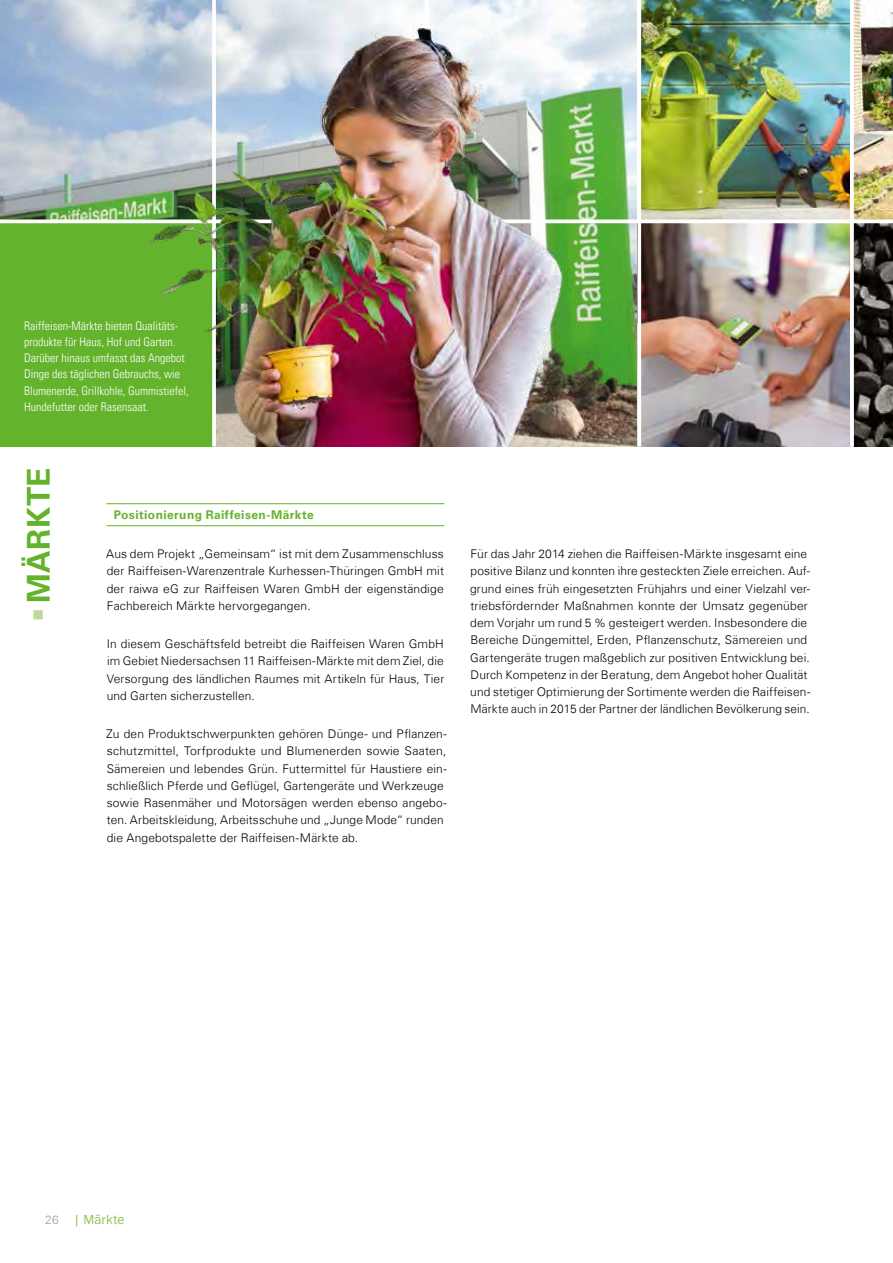
<style>
.page{position:relative;width:893px;height:1263px;background:#fff}
.page>*{position:absolute;margin:0;border:0;box-sizing:border-box;transform-origin:0 0}
.t1{font:700 31.5px "Univers LT Std";letter-spacing:.015em;color:#64b32c}
.t2{font:13.5px "Franklin Gothic";letter-spacing:.005em;color:#8dc156}
.t3{font:300 12px/17.2px "Univers Com 45";letter-spacing:.01em;color:#000;text-align:justify}
.t4{font:12px/16.2px "Univers Com 47 Light Cond";color:#fff}
.t5{font:700 12px "Univers LT Std";letter-spacing:.035em;color:#64b32c}
.t6{font:300 12px "Univers Com 45";color:#9c9d9d}
</style>
<div class="page">
<img style="left:641px;top:0;width:252px;height:219px">
<img style="left:641px;top:223px;width:252px;height:223px">
<img style="left:0;top:0;width:637px;height:446px">
<hr style="left:425px;top:0;width:3px;height:446px;background:#fff">
<div style="left:0;top:223px;width:214px;height:223px;background:#64b32c"></div>
<svg style="left:212px;top:0;width:4px;height:446px"></svg>
<hr style="left:106px;top:503px;width:338px;height:1px;background:#64b32c">
<hr style="left:106px;top:525px;width:338px;height:1px;background:#64b32c">
<img style="left:0;top:219px;width:893px;height:4px">
<hr style="left:637px;top:0;width:4px;height:446px;background:#fff">
<svg style="left:850px;top:0;width:4px;height:446px"></svg>
<p class="t4" style="left:24px;top:317px;width:166px">Raiffeisen-Märkte bieten Qualitäts&shy;produkte für Haus, Hof und Garten.<br>Darüber hinaus umfasst das Angebot Dinge des täglichen Gebrauchs, wie Blumenerde, Grillkohle, Gummistiefel, Hundefutter oder Rasensaat.</p>
<h1 class="t1" style="left:20px;top:603px;width:137px;rotate:-90deg">MÄRKTE</h1>
<p class="t5" style="left:114px;top:508px;width:202px">Positionierung Raiffeisen-Märkte</p>
<p class="t3" style="left:106px;top:545px;width:339px">Aus dem Projekt „Gemeinsam“ ist mit dem Zusammenschluss der Raiffeisen-Warenzentrale Kurhessen-Thüringen GmbH mit der raiwa eG zur Raiffeisen Waren GmbH der eigenständige Fachbereich Märkte hervorgegangen.</p>
<p class="t3" style="left:107px;top:635px;width:339px">In diesem Geschäftsfeld betreibt die Raiffeisen Waren GmbH im Gebiet Niedersachsen 11 Raiffeisen-Märkte mit dem Ziel, die Versorgung des ländlichen Raumes mit Artikeln für Haus, Tier und Garten sicherzustellen.</p>
<p class="t3" style="left:106px;top:725px;width:342px;text-align:left">Zu den Produktschwerpunkten gehören Dünge- und Pflanzen&shy;schutzmittel, Torfprodukte und Blumenerden sowie Saaten, Sämereien und lebendes Grün. Futtermittel für Haustiere ein&shy;schließlich Pferde und Geflügel, Gartengeräte und Werkzeuge sowie Rasenmäher und Motorsägen werden ebenso angebo&shy;ten. Arbeitskleidung, Arbeitsschuhe und „Junge Mode“ runden die Angebotspalette der Raiffeisen-Märkte ab.</p>
<p class="t3" style="left:470px;top:545px;width:342px;text-align:left">Für das Jahr 2014 ziehen die Raiffeisen-Märkte insgesamt eine positive Bilanz und konnten ihre gesteckten Ziele erreichen. Auf&shy;grund eines früh eingesetzten Frühjahrs und einer Vielzahl ver&shy;triebsfördernder Maßnahmen konnte der Umsatz gegenüber dem Vorjahr um rund 5 % gesteigert werden. Insbesondere die Bereiche Düngemittel, Erden, Pflanzenschutz, Sämereien und Gartengeräte trugen maßgeblich zur positiven Entwicklung bei.<br>Durch Kompetenz in der Beratung, dem Angebot hoher Qualität und stetiger Optimierung der Sortimente werden die Raiffeisen-Märkte auch in 2015 der Partner der ländlichen Bevölkerung sein.</p>
<p class="t6" style="left:45px;top:1212px;width:15px">26</p>
<p class="t2" style="left:73px;top:1211px;width:53px">| Märkte</p>
</div>
